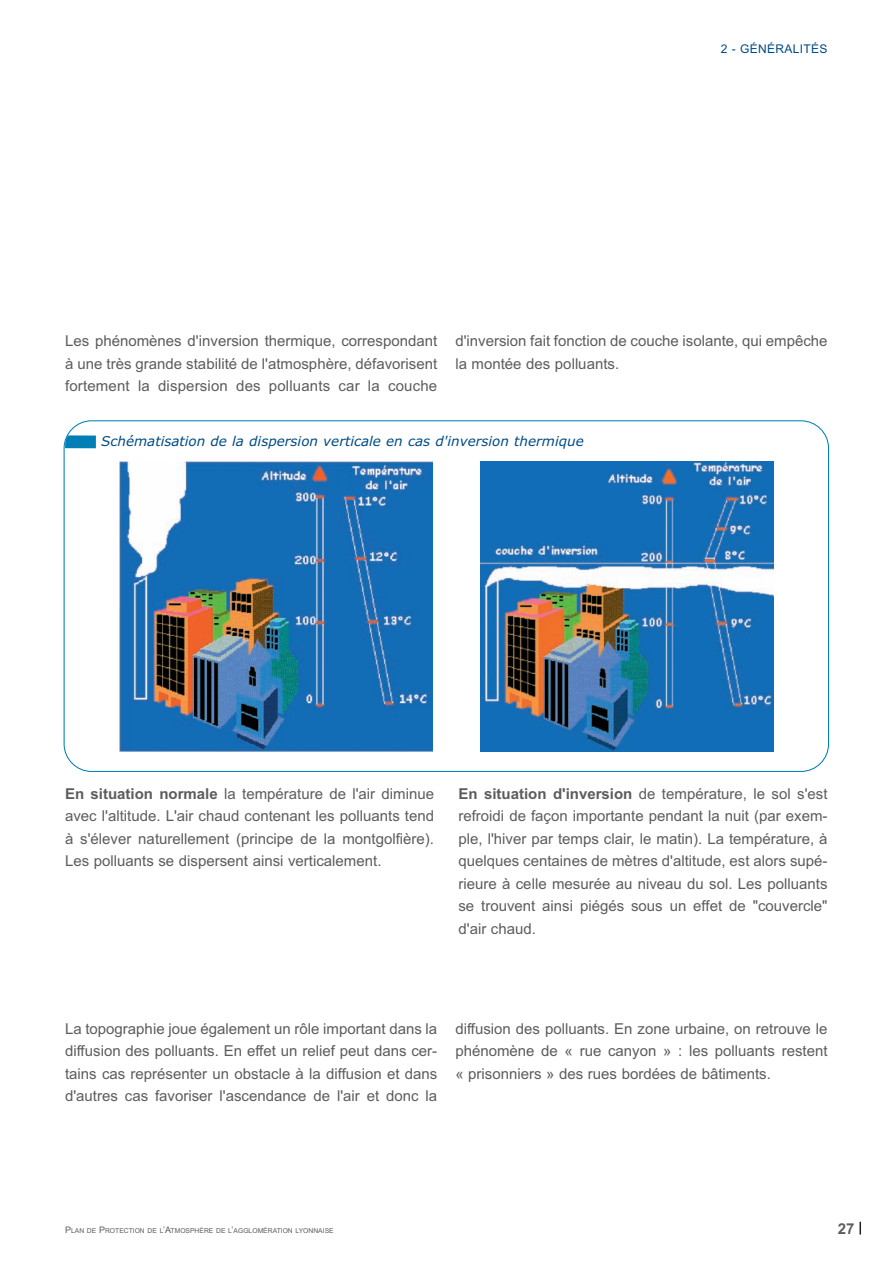
<style>
.page{position:relative;width:893px;height:1263px;background:#fff}
.page>*{position:absolute;margin:0;border:0;box-sizing:border-box;transform-origin:0 0}
.t1{font:15px/22.5px "Arial";color:#5e5b5b;text-align:justify}
.t2{font:700 15px "Arial";color:#5e5b5b}
.t3{font:italic 13.5px "Verdana";color:#004b84}
.t4{font:12px "Arial";letter-spacing:.03em;color:#004b84}
.t5{font:6.75px "Arial";color:#5e5b5b}
.s1{font-weight:700}
.s2{font-size:9px}
</style>
<div class="page">
<svg style="left:64px;top:420px;width:765px;height:352px"></svg>
<svg style="left:859px;top:1222px;width:2px;height:13px"></svg>
<img style="left:119px;top:461px;width:314px;height:290px">
<img style="left:480px;top:461px;width:293px;height:290px">
<svg style="left:65px;top:435px;width:31px;height:13px"></svg>
<p class="t4" style="left:721px;top:44px;width:108px">2 - GÉNÉRALITÉS</p>
<p class="t1" style="left:65px;top:331px;width:374px">Les phénomènes d'inversion thermique, correspondant à une très grande stabilité de l'atmosphère, défavorisent fortement la dispersion des polluants car la couche</p>
<p class="t1" style="left:455px;top:331px;width:374px">d'inversion fait fonction de couche isolante, qui empêche la montée des polluants.</p>
<p class="t3" style="left:101px;top:436px;width:484px">Schématisation de la dispersion verticale en cas d'inversion thermique</p>
<p class="t1" style="left:65px;top:784px;width:371px"><span class="s1">En situation normale</span> la température de l'air diminue avec l'altitude. L'air chaud contenant les polluants tend à s'élever naturellement (principe de la montgolfière).<br>Les polluants se dispersent ainsi verticalement.</p>
<p class="t1" style="left:458px;top:784px;width:371px"><span class="s1">En situation d'inversion</span> de température, le sol s'est refroidi de façon importante pendant la nuit (par exem&shy;ple, l'hiver par temps clair, le matin). La température, à quelques centaines de mètres d'altitude, est alors supé&shy;rieure à celle mesurée au niveau du sol. Les polluants se trouvent ainsi piégés sous un effet de "couvercle" d'air chaud.</p>
<p class="t1" style="left:65px;top:1019px;width:374px">La topographie joue également un rôle important dans la diffusion des polluants. En effet un relief peut dans cer&shy;tains cas représenter un obstacle à la diffusion et dans d'autres cas favoriser l'ascendance de l'air et donc la</p>
<p class="t1" style="left:455px;top:1019px;width:374px">diffusion des polluants. En zone urbaine, on retrouve le phénomène de « rue canyon » : les polluants restent « prisonniers » des rues bordées de bâtiments.</p>
<p class="t5" style="left:65px;top:1228px;width:270px"><span class="s2">P</span>LAN DE <span class="s2">P</span>ROTECTION DE L<span class="s2">’A</span>TMOSPHÈRE DE L<span class="s2">’</span>AGGLOMÉRATION LYONNAISE</p>
<p class="t2" style="left:838px;top:1223px;width:18px">27</p>
</div>
